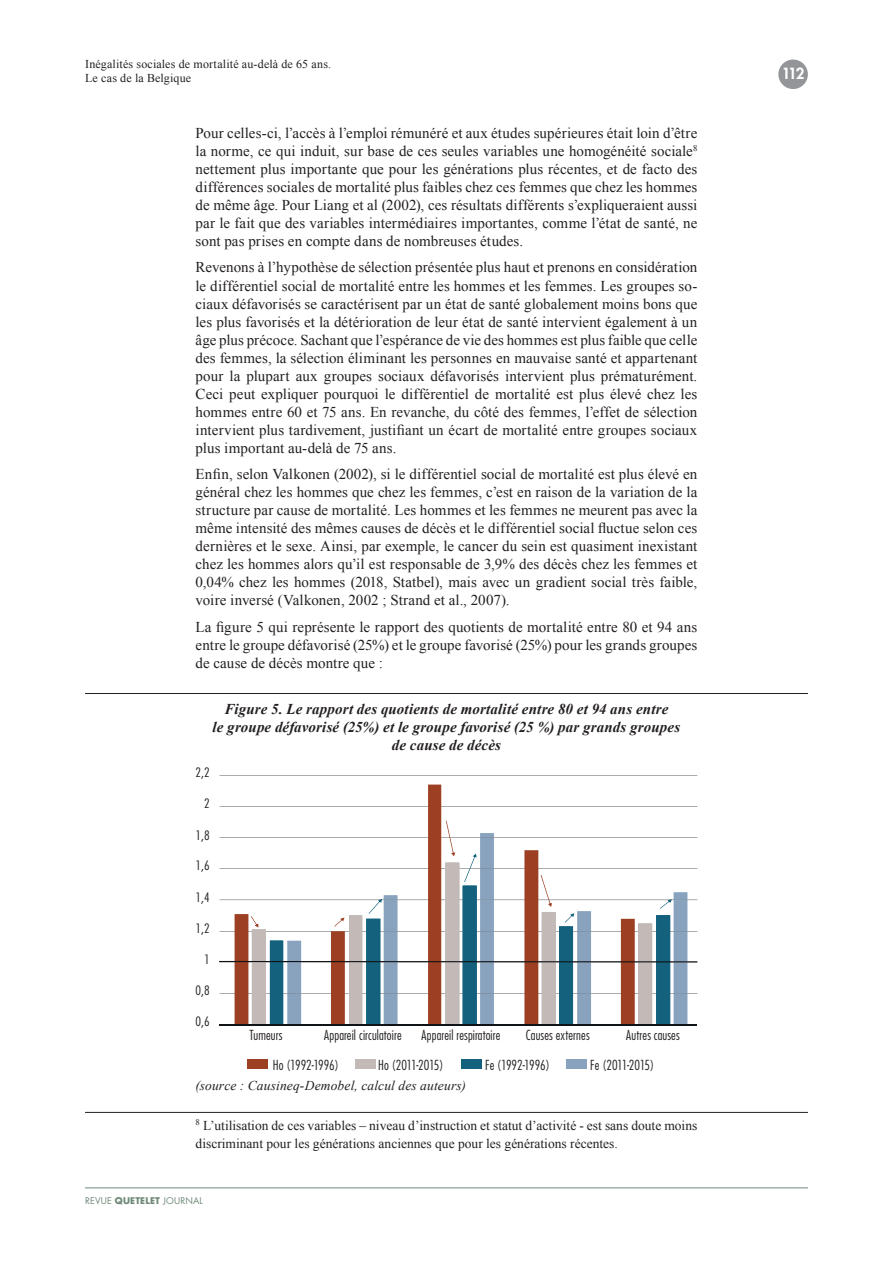
<style>
.page{position:relative;width:893px;height:1263px;background:#fff}
.page>*{position:absolute;margin:0;border:0;box-sizing:border-box;transform-origin:0 0}
.List_Paragraph{font:15px/18px "Times New Roman";letter-spacing:.005em;color:#231f20;text-align:justify}
.List_Paragraph-2{font:italic 700 15px "Times New Roman";letter-spacing:.01em;color:#231f20}
.t1{font:800 15px "Futura";color:#fff}
.t2{font:13.5px/18px "Times New Roman";color:#231f20}
.t3{font:300 condensed 13.5px "Futura";letter-spacing:.01em;color:#231f20}
.List_Paragraph-3{font:italic 13.5px "Times New Roman";letter-spacing:.01em;color:#231f20}
.t4{font:300 condensed 13.5px "Futura";letter-spacing:-.03em;color:#231f20}
.t5{font:300 condensed 12.6px "Futura";color:#231f20;scale:1.07 1}
.t6{font:12px/14.4px "Times New Roman";letter-spacing:.01em;color:#231f20}
.t7{font:9px "Futura";letter-spacing:.02em;color:#6f8978}
.s1{font-weight:700}
</style>
<div class="page">
<hr style="left:85px;top:1187px;width:723px;height:1px;background:#6f8978">
<div style="left:778px;top:60px;width:30px;height:29px;background:#939598;border-radius:50%"></div>
<hr style="left:85px;top:693px;width:723px;height:1px;background:#231f20">
<hr style="left:219px;top:775px;width:478px;height:1px;background:#231f20">
<hr style="left:219px;top:806px;width:478px;height:1px;background:#231f20">
<hr style="left:219px;top:838px;width:478px;height:1px;background:#231f20">
<hr style="left:219px;top:868px;width:478px;height:1px;background:#231f20">
<hr style="left:219px;top:900px;width:478px;height:1px;background:#231f20">
<hr style="left:219px;top:931px;width:478px;height:1px;background:#231f20">
<hr style="left:219px;top:962px;width:478px;height:1px;background:#231f20">
<hr style="left:219px;top:993px;width:478px;height:1px;background:#231f20">
<svg style="left:235px;top:784px;width:400px;height:240px"></svg>
<svg style="left:252px;top:863px;width:400px;height:161px"></svg>
<svg style="left:270px;top:886px;width:390px;height:138px"></svg>
<svg style="left:287px;top:941px;width:14px;height:83px"></svg>
<hr style="left:219px;top:1024px;width:478px;height:1px;background:#101315">
<svg style="left:446px;top:821px;width:9px;height:35px"></svg>
<svg style="left:541px;top:875px;width:11px;height:32px"></svg>
<svg style="left:251px;top:916px;width:7px;height:11px"></svg>
<svg style="left:464px;top:833px;width:30px;height:191px"></svg>
<svg style="left:565px;top:911px;width:26px;height:113px"></svg>
<svg style="left:660px;top:892px;width:27px;height:132px"></svg>
<svg style="left:369px;top:895px;width:29px;height:129px"></svg>
<svg style="left:334px;top:917px;width:11px;height:10px"></svg>
<hr style="left:219px;top:961px;width:478px;height:1px;background:#101315">
<div style="left:247px;top:1059px;width:21px;height:10px;background:#9c3f23"></div>
<div style="left:461px;top:1059px;width:20px;height:10px;background:#13617c"></div>
<div style="left:355px;top:1059px;width:20px;height:10px;background:#c3bab8"></div>
<div style="left:566px;top:1059px;width:21px;height:10px;background:#89a3bf"></div>
<hr style="left:85px;top:1112px;width:723px;height:1px;background:#231f20">
<p class="t6" style="left:85px;top:56px;width:248px">Inégalités sociales de mortalité au-delà de 65 ans.<br>Le cas de la Belgique</p>
<p class="List_Paragraph" style="left:196px;top:124px;width:503px">Pour celles-ci, l’accès à l’emploi rémunéré et aux études supérieures était loin d’être la norme, ce qui induit, sur base de ces seules variables une homogénéité sociale<sup>8 </sup>nettement plus importante que pour les générations plus récentes, et de facto des différences sociales de mortalité plus faibles chez ces femmes que chez les hommes de même âge. Pour Liang et al (2002), ces résultats différents s’expliqueraient aussi par le fait que des variables intermédiaires importantes, comme l’état de santé, ne sont pas prises en compte dans de nombreuses études.</p>
<p class="List_Paragraph" style="left:196px;top:258px;width:503px">Revenons à l’hypothèse de sélection présentée plus haut et prenons en considération le différentiel social de mortalité entre les hommes et les femmes. Les groupes so&shy;ciaux défavorisés se caractérisent par un état de santé globalement moins bons que les plus favorisés et la détérioration de leur état de santé intervient également à un âge plus précoce. Sachant que l’espérance de vie des hommes est plus faible que celle des femmes, la sélection éliminant les personnes en mauvaise santé et appartenant pour la plupart aux groupes sociaux défavorisés intervient plus prématurément.<br>Ceci peut expliquer pourquoi le différentiel de mortalité est plus élevé chez les hommes entre 60 et 75 ans. En revanche, du côté des femmes, l’effet de sélection intervient plus tardivement, justifiant un écart de mortalité entre groupes sociaux plus important au-delà de 75 ans.</p>
<p class="List_Paragraph" style="left:196px;top:465px;width:503px">Enfin, selon Valkonen (2002), si le différentiel social de mortalité est plus élevé en général chez les hommes que chez les femmes, c’est en raison de la variation de la structure par cause de mortalité. Les hommes et les femmes ne meurent pas avec la même intensité des mêmes causes de décès et le différentiel social fluctue selon ces dernières et le sexe. Ainsi, par exemple, le cancer du sein est quasiment inexistant chez les hommes alors qu’il est responsable de 3,9% des décès chez les femmes et 0,04% chez les hommes (2018, Statbel), mais avec un gradient social très faible, voire inversé (Valkonen, 2002 ; Strand et al., 2007).</p>
<p class="List_Paragraph" style="left:196px;top:617px;width:503px">La figure 5 qui représente le rapport des quotients de mortalité entre 80 et 94 ans entre le groupe défavorisé (25%) et le groupe favorisé (25%) pour les grands groupes de cause de décès montre que :</p>
<p class="List_Paragraph-2" style="left:225px;top:699px;width:445px">Figure 5. Le rapport des quotients de mortalité entre 80 et 94 ans entre</p>
<p class="List_Paragraph-2" style="left:213px;top:717px;width:469px">le groupe défavorisé (25%) et le groupe favorisé (25 %) par grands groupes</p>
<p class="List_Paragraph-2" style="left:392px;top:735px;width:111px">de cause de décès</p>
<p class="t5" style="left:196px;top:765px;width:15px">2,2</p>
<p class="t5" style="left:204px;top:796px;width:7px">2</p>
<p class="t5" style="left:196px;top:827px;width:15px">1,8</p>
<p class="t5" style="left:196px;top:858px;width:15px">1,6</p>
<p class="t5" style="left:196px;top:889px;width:15px">1,4</p>
<p class="t5" style="left:196px;top:921px;width:15px">1,2</p>
<p class="t5" style="left:204px;top:952px;width:7px">1</p>
<p class="t5" style="left:196px;top:983px;width:15px">0,8</p>
<p class="t5" style="left:196px;top:1014px;width:15px">0,6</p>
<p class="t3" style="left:250px;top:1026px;width:34px">Tumeurs</p>
<p class="t3" style="left:324px;top:1026px;width:79px">Appareil circulatoire</p>
<p class="t3" style="left:422px;top:1026px;width:80px">Appareil respiratoire</p>
<p class="t3" style="left:526px;top:1026px;width:66px">Causes externes</p>
<p class="t3" style="left:626px;top:1026px;width:55px">Autres causes</p>
<p class="t3" style="left:273px;top:1057px;width:68px">Ho (1992-1996)</p>
<p class="t4" style="left:378px;top:1057px;width:67px">Ho (2011-2015)</p>
<p class="t3" style="left:485px;top:1057px;width:66px">Fe (1992-1996)</p>
<p class="t4" style="left:590px;top:1057px;width:65px">Fe (2011-2015)</p>
<p class="List_Paragraph-3" style="left:196px;top:1076px;width:272px">(source : Causineq-Demobel, calcul des auteurs)</p>
<p class="t2" style="left:196px;top:1116px;width:503px"><sup>8</sup> L’utilisation de ces variables – niveau d’instruction et statut d’activité - est sans doute moins discriminant pour les générations anciennes que pour les générations récentes.</p>
<p class="t7" style="left:85px;top:1195px;width:119px">REVUE <span class="s1">QUETELET</span> JOURNAL</p>
<p class="t1" style="left:782px;top:64px;width:24px">112</p>
</div>
